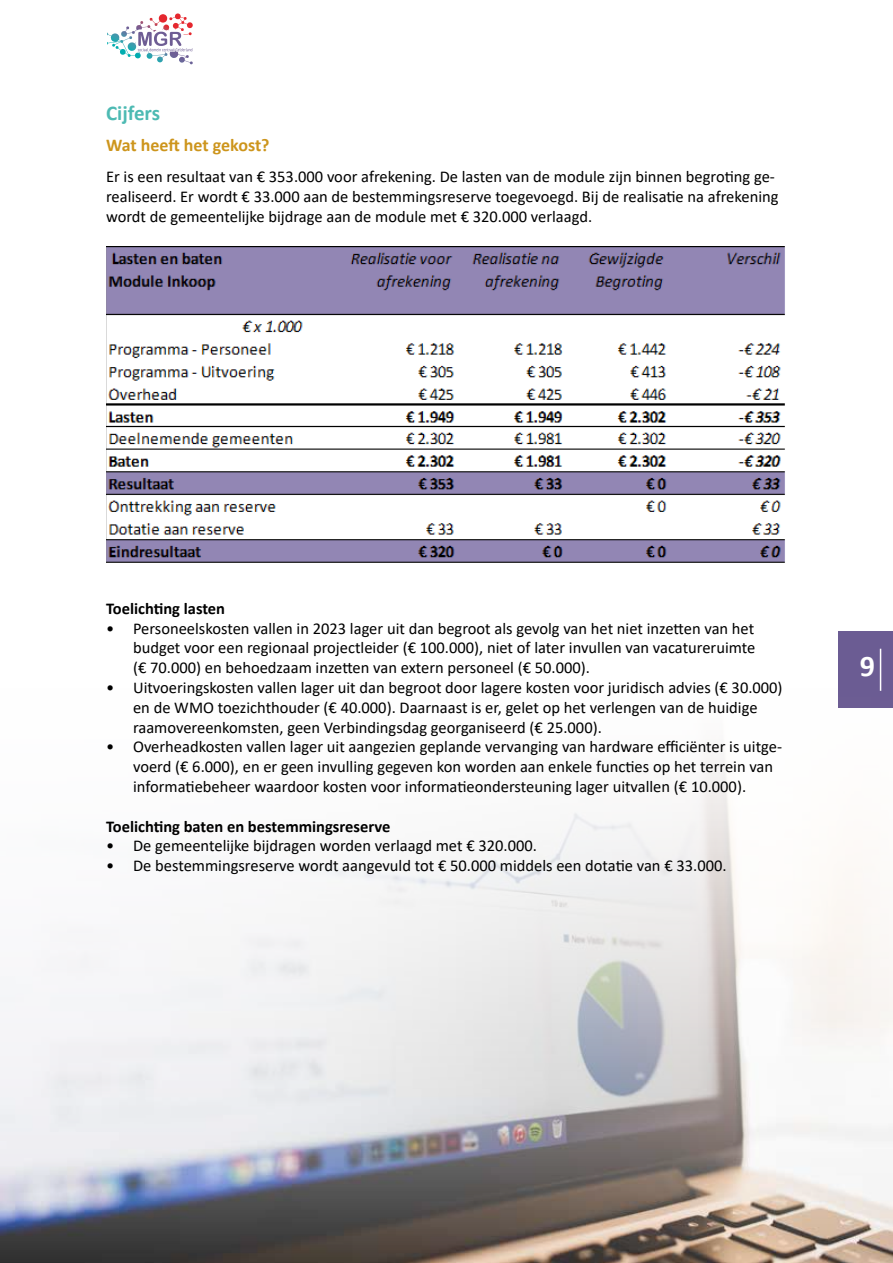
<style>
.page{position:relative;width:893px;height:1263px;background:#fff}
.page>*{position:absolute;margin:0;border:0;box-sizing:border-box;transform-origin:0 0}
.t1{font:700 30px "Calibri";color:#fff}
.t2{font:700 21px "Calibri";color:#4dbab3}
.t3{font:700 18px "Calibri";letter-spacing:-.005em;color:#cd951c}
.t4{font:16.5px/19.8px "Calibri";color:#000}
.t5{font:700 16.5px "Calibri";color:#000}
</style>
<div class="page">
<svg style="left:107px;top:13px;width:86px;height:51px"></svg>
<div style="left:839px;top:631px;width:54px;height:77px;background:#6b5c93"></div>
<hr style="left:880px;top:649px;width:1px;height:42px;background:#fff">
<img style="left:0;top:682px;width:893px;height:581px">
<img style="left:107px;top:247px;width:678px;height:316px">
<p class="t2" style="left:106px;top:98px;width:56px">Cijfers</p>
<p class="t3" style="left:106px;top:133px;width:165px">Wat heeft het gekost?</p>
<p class="t4" style="left:106px;top:167px;width:674px">Er is een resultaat van € 353.000 voor afrekening. De lasten van de module zijn binnen begroting ge&shy;realiseerd. Er wordt € 33.000 aan de bestemmingsreserve toegevoegd. Bij de realisatie na afrekening wordt de gemeentelijke bijdrage aan de module met € 320.000 verlaagd.</p>
<p class="t5" style="left:106px;top:597px;width:120px">Toelichting lasten</p>
<p class="t4" style="left:133px;top:618px;width:624px;text-align:justify;text-indent:-27px">• Personeelskosten vallen in 2023 lager uit dan begroot als gevolg van het niet inzetten van het budget voor een regionaal projectleider (€ 100.000), niet of later invullen van vacatureruimte (€ 70.000) en behoedzaam inzetten van extern personeel (€ 50.000).</p>
<p class="t4" style="left:133px;top:677px;width:651px;text-indent:-27px">• Uitvoeringskosten vallen lager uit dan begroot door lagere kosten voor juridisch advies (€ 30.000) en de WMO toezichthouder (€ 40.000). Daarnaast is er, gelet op het verlengen van de huidige raamovereenkomsten, geen Verbindingsdag georganiseerd (€ 25.000).</p>
<p class="t4" style="left:133px;top:736px;width:651px;text-indent:-27px">• Overheadkosten vallen lager uit aangezien geplande vervanging van hardware efficiënter is uitge&shy;voerd (€ 6.000), en er geen invulling gegeven kon worden aan enkele functies op het terrein van informatiebeheer waardoor kosten voor informatieondersteuning lager uitvallen (€ 10.000).</p>
<p class="t5" style="left:106px;top:814px;width:286px">Toelichting baten en bestemmingsreserve</p>
<p class="t4" style="left:106px;top:835px;width:432px">• De gemeentelijke bijdragen worden verlaagd met € 320.000.</p>
<p class="t4" style="left:106px;top:855px;width:622px">• De bestemmingsreserve wordt aangevuld tot € 50.000 middels een dotatie van € 33.000.</p>
<h1 class="t1" style="left:860px;top:645px;width:17px">9</h1>
</div>
